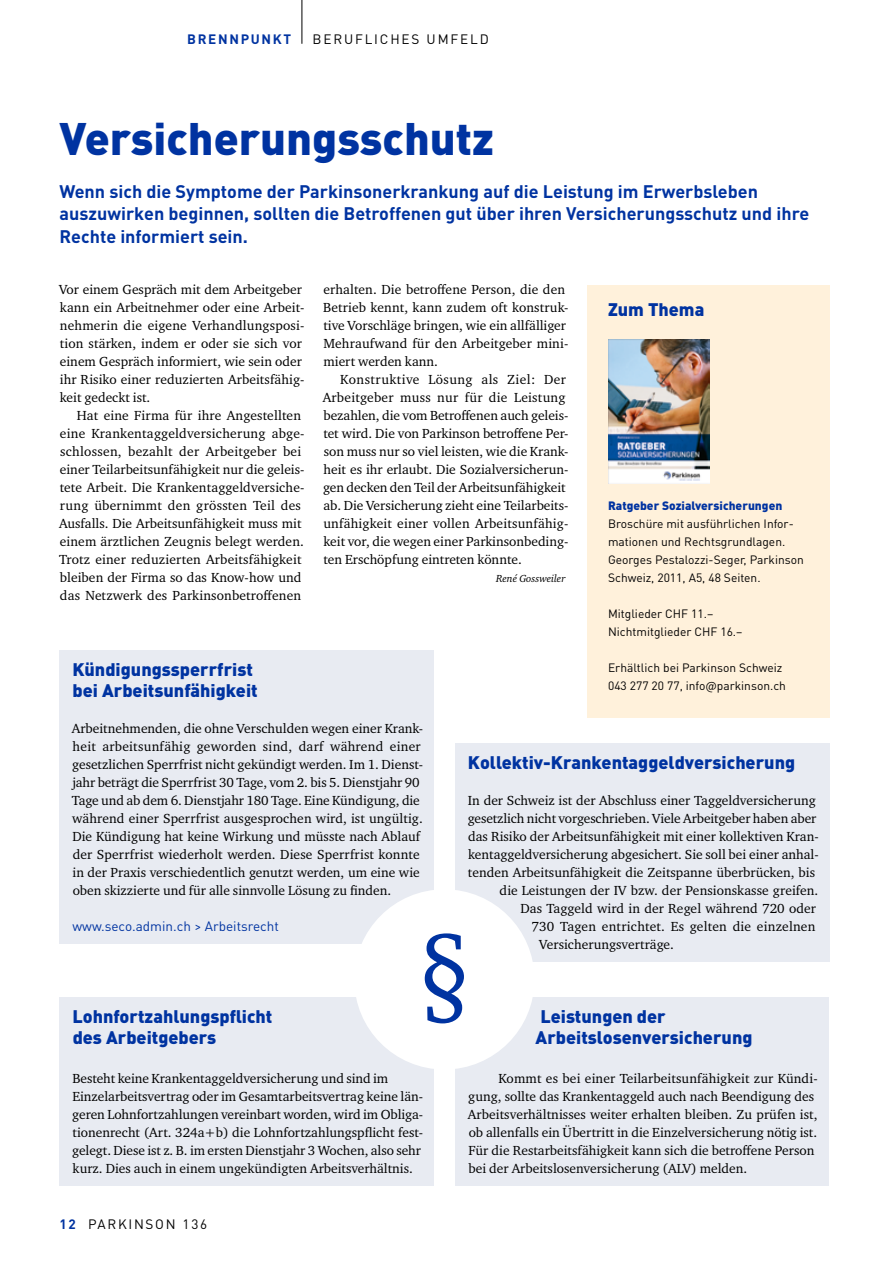
<style>
.page{position:relative;width:893px;height:1263px;background:#fff}
.page>*{position:absolute;margin:0;border:0;box-sizing:border-box;transform-origin:0 0}
.t1{font:900 45px "DIN Pro";color:#0033a1}
.t2{font:700 18px/22.5px "DIN Pro";color:#0033a1}
.t3{font:900 18px/21px "DIN Pro";color:#0033a1}
.t4{font:13.5px/18px "Charter ITC Std";color:#000}
.t5{font:13.5px "DIN Pro";letter-spacing:.135em;color:#000}
.t6{font:13.5px "DIN Pro";color:#0033a1}
.t7{font:700 13.5px "DIN Pro";letter-spacing:.125em;color:#0033a1}
.t8{font:12px/18px "DIN Pro";color:#000}
.t9{font:900 12px "DIN Pro";color:#0033a1}
.t10{font:italic 10.5px "Charter ITC Std";color:#000}
.s1{font-weight:700;color:#0033a1}
</style>
<div class="page">
<div style="left:587px;top:285px;width:242px;height:432px;background:#fff1db"></div>
<img style="left:608px;top:339px;width:102px;height:144px">
<div style="left:60px;top:650px;width:374px;height:293px;background:#e8ebf2"></div>
<div style="left:455px;top:743px;width:374px;height:218px;background:#e8ebf2"></div>
<div style="left:60px;top:997px;width:374px;height:188px;background:#e8ebf2"></div>
<div style="left:455px;top:997px;width:374px;height:188px;background:#e8ebf2"></div>
<div style="left:354px;top:889px;width:180px;height:180px;background:#fff;border-radius:50%"></div>
<svg style="left:425px;top:933px;width:39px;height:90px"></svg>
<hr style="left:302px;top:0;width:1px;height:44px;background:#000">
<p class="t7" style="left:187px;top:30px;width:106px">BRENNPUNKT</p>
<p class="t5" style="left:313px;top:30px;width:178px">BERUFLICHES UMFELD</p>
<p class="t1" style="left:60px;top:109px;width:436px">Versicherungsschutz</p>
<p class="t2" style="left:60px;top:179px;width:751px">Wenn sich die Symptome der Parkinsonerkrankung auf die Leistung im Erwerbsleben auszuwirken beginnen, sollten die Betroffenen gut über ihren Versicherungsschutz und ihre<br>Rechte informiert sein.</p>
<p class="t4" style="left:323px;top:281px;width:247px">erhalten. Die betroffene Person, die den Betrieb kennt, kann zudem oft konstruk&shy;tive Vorschläge bringen, wie ein allfälliger Mehraufwand für den Arbeitgeber mini&shy;miert werden kann.</p>
<p class="t4" style="left:323px;top:371px;width:247px;text-indent:18px">Konstruktive Lösung als Ziel: Der Arbeitgeber muss nur für die Leistung bezahlen, die vom Betroffenen auch geleis&shy;tet wird. Die von Parkinson betroffene Per&shy;son muss nur so viel leisten, wie die Krank&shy;heit es ihr erlaubt. Die Sozialversicherun&shy;gen decken den Teil der Arbeitsunfähigkeit ab. Die Versicherung zieht eine Teilarbeits&shy;unfähigkeit einer vollen Arbeitsunfähig&shy;keit vor, die wegen einer Parkinsonbeding&shy;ten Erschöpfung eintreten könnte.</p>
<p class="t10" style="left:496px;top:572px;width:71px">René Gossweiler</p>
<p class="t4" style="left:59px;top:281px;width:247px">Vor einem Gespräch mit dem Arbeitgeber kann ein Arbeitnehmer oder eine Arbeit&shy;nehmerin die eigene Verhandlungsposi&shy;tion stärken, indem er oder sie sich vor einem Gespräch informiert, wie sein oder ihr Risiko einer reduzierten Arbeitsfähig&shy;keit gedeckt ist.</p>
<p class="t4" style="left:59px;top:407px;width:247px;text-indent:18px">Hat eine Firma für ihre Angestellten eine Krankentaggeldversicherung abge&shy;schlossen, bezahlt der Arbeitgeber bei einer Teilarbeitsunfähigkeit nur die geleis&shy;tete Arbeit. Die Krankentaggeldversiche&shy;rung übernimmt den grössten Teil des Ausfalls. Die Arbeitsunfähigkeit muss mit einem ärztlichen Zeugnis belegt werden.<br>Trotz einer reduzierten Arbeitsfähigkeit bleiben der Firma so das Know-how und das Netzwerk des Parkinsonbetroffenen</p>
<p class="t3" style="left:608px;top:298px;width:98px">Zum Thema</p>
<p class="t9" style="left:608px;top:497px;width:176px">Ratgeber Sozialversicherungen</p>
<p class="t8" style="left:608px;top:514px;width:197px">Broschüre mit ausführlichen Infor&shy;mationen und Rechtsgrundlagen.<br>Georges Pestalozzi-Seger, Parkinson Schweiz, 2011, A5, 48 Seiten.</p>
<p class="t8" style="left:608px;top:604px;width:107px">Mitglieder CHF 11.–</p>
<p class="t8" style="left:608px;top:622px;width:136px">Nichtmitglieder CHF 16.–</p>
<p class="t8" style="left:608px;top:658px;width:176px">Erhältlich bei Parkinson Schweiz</p>
<p class="t8" style="left:608px;top:676px;width:179px">043 277 20 77, info@parkinson.ch</p>
<p class="t3" style="left:72px;top:658px;width:187px">Kündigungssperrfrist bei Arbeitsunfähigkeit</p>
<p class="t4" style="left:72px;top:719px;width:353px">Arbeitnehmenden, die ohne Verschulden wegen einer Krank&shy;heit arbeitsunfähig geworden sind, darf während einer gesetzlichen Sperrfrist nicht gekündigt werden. Im 1. Dienst&shy;jahr beträgt die Sperrfrist 30 Tage, vom 2. bis 5. Dienstjahr 90<br>Tage und ab dem 6. Dienstjahr 180 Tage. Eine Kündigung, die während einer Sperrfrist ausgesprochen wird, ist ungültig.<br>Die Kündigung hat keine Wirkung und müsste nach Ablauf der Sperrfrist wiederholt werden. Diese Sperrfrist konnte in der Praxis verschiedentlich genutzt werden, um eine wie oben skizzierte und für alle sinnvolle Lösung zu finden.</p>
<p class="t6" style="left:73px;top:916px;width:208px">www.seco.admin.ch &gt; Arbeitsrecht</p>
<p class="t3" style="left:468px;top:751px;width:329px">Kollektiv-Krankentaggeldversicherung</p>
<p class="t4" style="left:468px;top:791px;width:349px">In der Schweiz ist der Abschluss einer Taggeldversicherung</p>
<p class="t4" style="left:468px;top:809px;width:350px">gesetzlich nicht vorgeschrieben. Viele Arbeitgeber haben aber</p>
<p class="t4" style="left:468px;top:827px;width:352px">das Risiko der Arbeitsunfähigkeit mit einer kollektiven Kran-</p>
<p class="t4" style="left:468px;top:845px;width:352px">kentaggeldversicherung abgesichert. Sie soll bei einer anhal-</p>
<p class="t4" style="left:468px;top:863px;width:349px">tenden Arbeitsunfähigkeit die Zeitspanne überbrücken, bis</p>
<p class="t4" style="left:500px;top:881px;width:320px">die Leistungen der IV bzw. der Pensionskasse greifen.</p>
<p class="t4" style="left:520px;top:899px;width:297px">Das Taggeld wird in der Regel während 720 oder</p>
<p class="t4" style="left:531px;top:917px;width:285px">730 Tagen entrichtet. Es gelten die einzelnen</p>
<p class="t4" style="left:539px;top:935px;width:136px">Versicherungsverträge.</p>
<p class="t3" style="left:72px;top:1005px;width:202px">Lohnfortzahlungspflicht des Arbeitgebers</p>
<p class="t4" style="left:72px;top:1069px;width:352px">Besteht keine Krankentaggeldversicherung und sind im Einzelarbeitsvertrag oder im Gesamtarbeitsvertrag keine län&shy;geren Lohnfortzahlungen vereinbart worden, wird im Obliga&shy;tionenrecht (Art. 324a+b) die Lohnfortzahlungspflicht fest&shy;gelegt. Diese ist z. B. im ersten Dienstjahr 3 Wochen, also sehr kurz. Dies auch in einem ungekündigten Arbeitsverhältnis.</p>
<p class="t5" style="left:60px;top:1215px;width:149px"><span class="s1">12</span> PARKINSON 136</p>
<p class="t3" style="left:536px;top:1005px;width:218px">Leistungen der<br>Arbeitslosenversicherung</p>
<p class="t4" style="left:468px;top:1069px;width:351px;text-indent:31px">Kommt es bei einer Teilarbeitsunfähigkeit zur Kündi&shy;gung, sollte das Krankentaggeld auch nach Beendigung des Arbeitsverhältnisses weiter erhalten bleiben. Zu prüfen ist, ob allenfalls ein Übertritt in die Einzelversicherung nötig ist.<br>Für die Restarbeitsfähigkeit kann sich die betroffene Person bei der Arbeitslosenversicherung (ALV) melden.</p>
</div>
